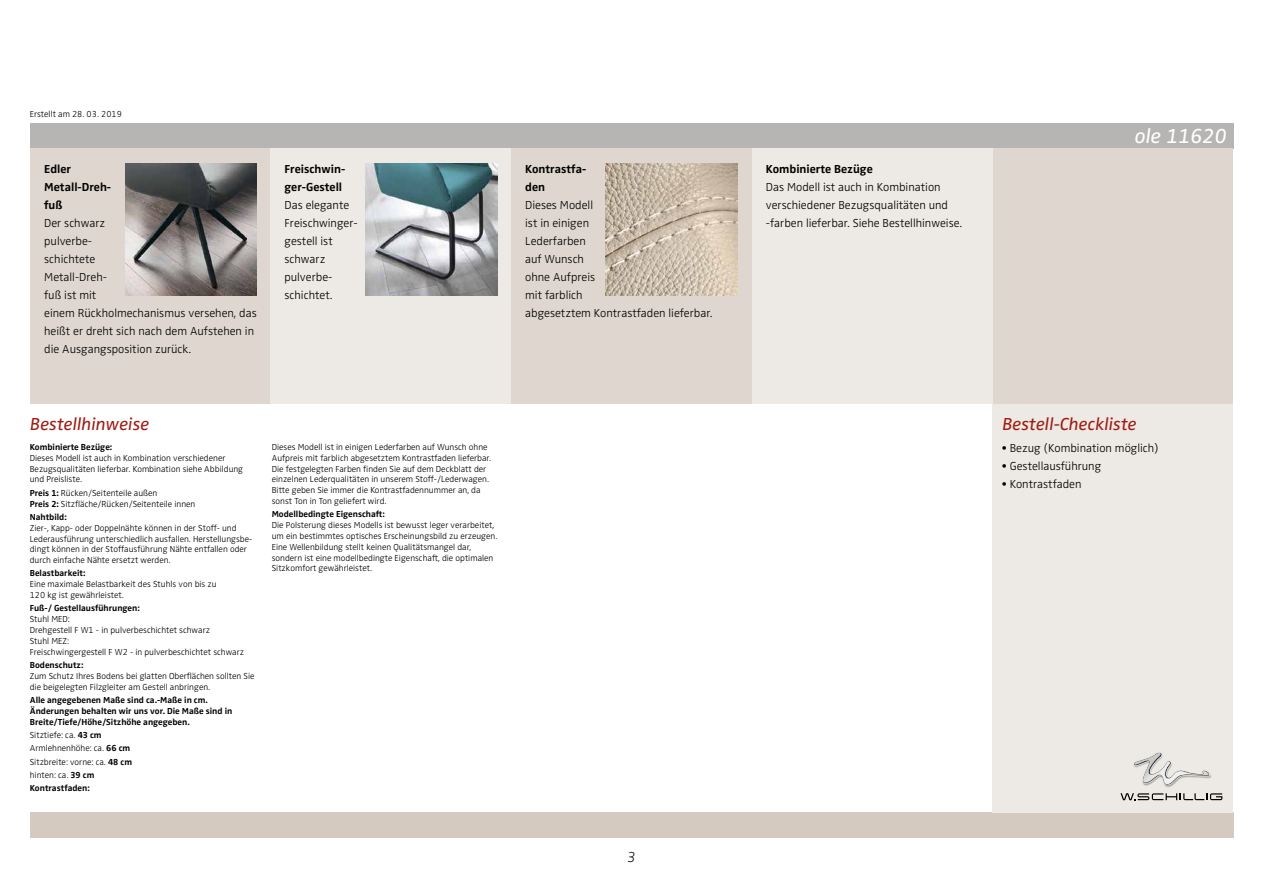
<style>
.page{position:relative;width:1263px;height:893px;background:#fff}
.page>*{position:absolute;margin:0;border:0;box-sizing:border-box;transform-origin:0 0}
.t1{font:italic 21px "Zwo Pro";color:#fff}
.t2{font:italic 18px "Zwo Pro";color:#9e1d12}
.t3{font:italic 300 expanded 15px "Zwo Pro";color:#000}
.t4{font:300 12px/18px "Zwo Pro";color:#000}
.t5{font:700 12px/18px "Zwo Pro";color:#000}
.t6{font:300 9px/10.8px "Zwo Pro";color:#000}
.t7{font:700 9px/10.8px "Zwo Pro";color:#000}
.s1{font-weight:700}
</style>
<div class="page">
<div style="left:30px;top:123px;width:1203px;height:26px;background:#b6b5b4"></div>
<div style="left:30px;top:812px;width:1203px;height:26px;background:#d5cabf"></div>
<div style="left:30px;top:149px;width:240px;height:255px;background:#dfd7cf"></div>
<div style="left:992px;top:404px;width:241px;height:408px;background:#ede9e4"></div>
<div style="left:992px;top:149px;width:241px;height:255px;background:#dfd7cf"></div>
<div style="left:752px;top:149px;width:240px;height:255px;background:#ede9e4"></div>
<div style="left:511px;top:149px;width:241px;height:255px;background:#dfd7cf"></div>
<div style="left:270px;top:149px;width:241px;height:255px;background:#ede9e4"></div>
<img style="left:125px;top:164px;width:132px;height:132px">
<img style="left:365px;top:164px;width:132px;height:132px">
<img style="left:606px;top:164px;width:132px;height:132px">
<img style="left:1144px;top:776px;width:68px;height:12px">
<svg style="left:1133px;top:752px;width:78px;height:33px"></svg>
<img style="left:1134px;top:753px;width:75px;height:31px">
<svg style="left:1120px;top:793px;width:102px;height:7px"></svg>
<p class="t6" style="left:30px;top:109px;width:94px">Erstellt am 28. 03. 2019</p>
<h3 class="t5" style="left:44px;top:160px;width:68px">Edler<br>Metall-Dreh&shy;fuß</h3>
<h3 class="t4" style="left:44px;top:214px;width:214px">Der schwarz<br>pulverbe-<br>schichtete<br>Metall-Dreh-<br>fuß ist mit<br>einem Rückholmechanismus versehen, das heißt er dreht sich nach dem Aufstehen in die Ausgangsposition zurück.</h3>
<h3 class="t5" style="left:284px;top:160px;width:62px">Freischwin&shy;ger-Gestell</h3>
<h3 class="t4" style="left:284px;top:196px;width:75px">Das elegante<br>Freischwinger&shy;gestell ist schwarz pulverbe&shy;schichtet.</h3>
<h2 class="t2" style="left:30px;top:414px;width:121px">Bestellhinweise</h2>
<p class="t7" style="left:30px;top:442px;width:84px">Kombinierte Bezüge:</p>
<p class="t6" style="left:30px;top:453px;width:215px">Dieses Modell ist auch in Kombination verschiedener<br>Bezugsqualitäten lieferbar. Kombination siehe Abbildung und Preisliste.</p>
<p class="t6" style="left:30px;top:488px;width:167px"><span class="s1">Preis 1:</span> Rücken/Seitenteile außen<br><span class="s1">Preis 2:</span> Sitzfläche/Rücken/Seitenteile innen</p>
<p class="t7" style="left:30px;top:512px;width:38px">Nahtbild:</p>
<p class="t6" style="left:30px;top:522px;width:224px">Zier-, Kapp- oder Doppelnähte können in der Stoff- und Lederausführung unterschiedlich ausfallen. Herstellungsbe&shy;dingt können in der Stoffausführung Nähte entfallen oder durch einfache Nähte ersetzt werden.</p>
<p class="t7" style="left:30px;top:568px;width:57px">Belastbarkeit:</p>
<p class="t6" style="left:30px;top:579px;width:188px">Eine maximale Belastbarkeit des Stuhls von bis zu<br>120 kg ist gewährleistet.</p>
<p class="t7" style="left:30px;top:603px;width:111px">Fuß-/ Gestellausführungen:</p>
<p class="t6" style="left:30px;top:614px;width:216px">Stuhl MED:<br>Drehgestell F W1 - in pulverbeschichtet schwarz<br>Stuhl MEZ:<br>Freischwingergestell F W2 - in pulverbeschichtet schwarz</p>
<p class="t7" style="left:30px;top:660px;width:55px">Bodenschutz:</p>
<p class="t6" style="left:30px;top:671px;width:226px">Zum Schutz Ihres Bodens bei glatten Oberflächen sollten Sie die beigelegten Filzgleiter am Gestell anbringen.</p>
<p class="t7" style="left:30px;top:695px;width:204px">Alle angegebenen Maße sind ca.-Maße in cm.<br>Änderungen behalten wir uns vor. Die Maße sind in<br>Breite/Tiefe/Höhe/Sitzhöhe angegeben.</p>
<p class="t6" style="left:30px;top:728px;width:104px;line-height:13.4px">Sitztiefe: ca. <span class="s1">43 cm<br></span>Armlehnenhöhe: ca. <span class="s1">66 cm<br></span>Sitzbreite: vorne: ca. <span class="s1">48 cm </span>hinten: ca. <span class="s1">39 cm<br>Kontrastfaden:</span></p>
<p class="t6" style="left:272px;top:442px;width:221px">Dieses Modell ist in einigen Lederfarben auf Wunsch ohne Aufpreis mit farblich abgesetztem Kontrastfaden lieferbar.<br>Die festgelegten Farben finden Sie auf dem Deckblatt der einzelnen Lederqualitäten in unserem Stoff-/Lederwagen.<br>Bitte geben Sie immer die Kontrastfadennummer an, da sonst Ton in Ton geliefert wird.</p>
<p class="t7" style="left:272px;top:509px;width:115px">Modellbedingte Eigenschaft:</p>
<p class="t6" style="left:272px;top:520px;width:227px">Die Polsterung dieses Modells ist bewusst leger verarbeitet, um ein bestimmtes optisches Erscheinungsbild zu erzeugen.<br>Eine Wellenbildung stellt keinen Qualitätsmangel dar, sondern ist eine modellbedingte Eigenschaft, die optimalen Sitzkomfort gewährleistet.</p>
<h3 class="t5" style="left:525px;top:160px;width:63px">Kontrastfa&shy;den</h3>
<h3 class="t4" style="left:525px;top:196px;width:189px">Dieses Modell<br>ist in einigen<br>Lederfarben<br>auf Wunsch<br>ohne Aufpreis<br>mit farblich<br>abgesetztem Kontrastfaden lieferbar.</h3>
<h3 class="t3" style="left:627px;top:848px;width:10px">3</h3>
<h3 class="t5" style="left:766px;top:160px;width:108px">Kombinierte Bezüge</h3>
<h3 class="t4" style="left:766px;top:178px;width:198px">Das Modell ist auch in Kombination verschiedener Bezugsqualitäten und -farben lieferbar. Siehe Bestellhinweise.</h3>
<h1 class="t1" style="left:1135px;top:124px;width:94px">ole 11620</h1>
<h2 class="t2" style="left:1002px;top:414px;width:136px">Bestell-Checkliste</h2>
<h3 class="t4" style="left:1002px;top:440px;width:159px">• Bezug (Kombination möglich)</h3>
<h3 class="t4" style="left:1002px;top:458px;width:101px">• Gestellausführung</h3>
<h3 class="t4" style="left:1002px;top:476px;width:81px">• Kontrastfaden</h3>
</div>
